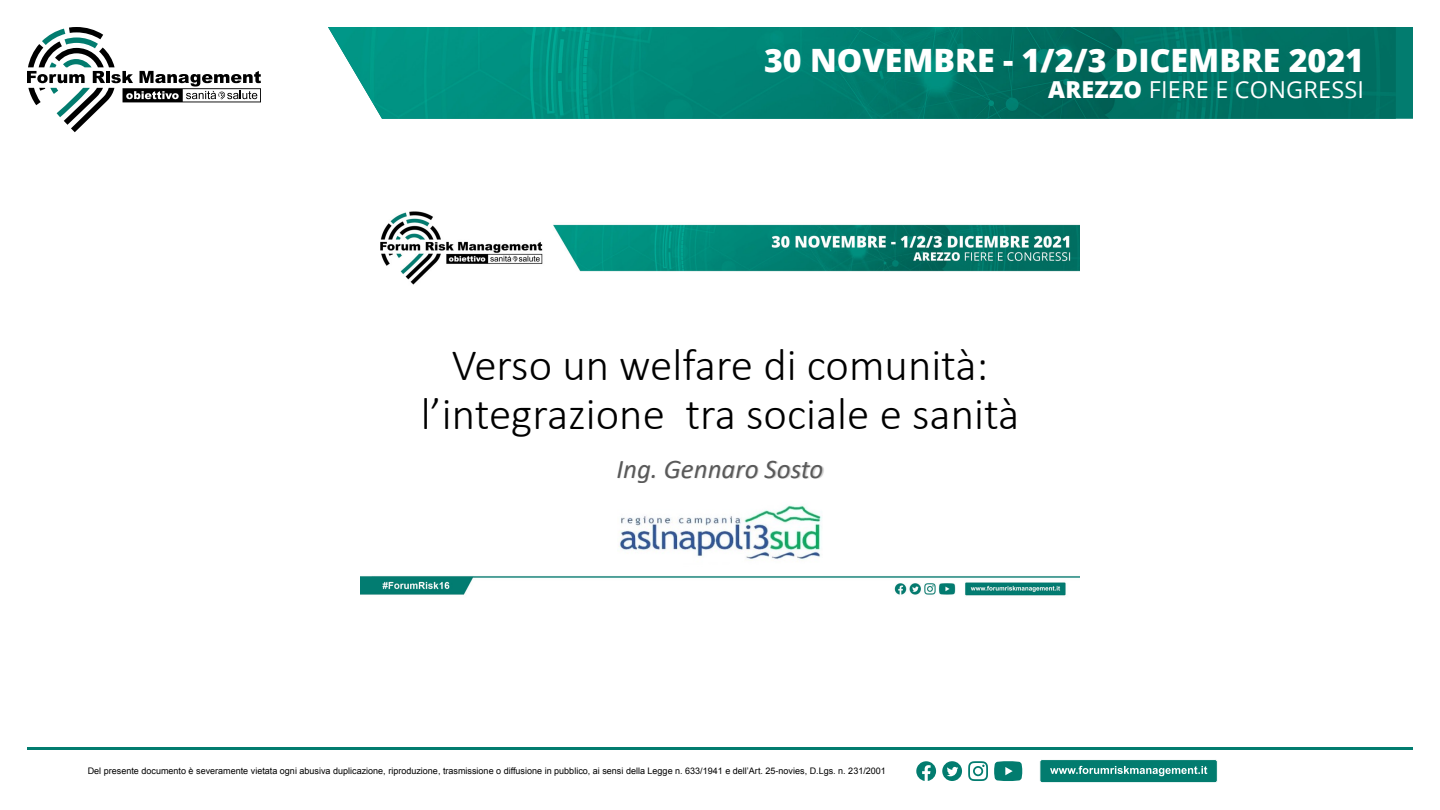
<style>
.page{position:relative;width:1440px;height:810px;background:#fff}
.page>*{position:absolute;margin:0;border:0;box-sizing:border-box;transform-origin:0 0}
.t1{font:300 45px/48.8px "Calibri";color:#000;text-align:center}
.t2{font:800 32.17px "Open Sans";color:#fff}
.t3{font:italic 27px "Calibri";color:#595959}
.t4{font:23.4px "Open Sans";letter-spacing:.01em;color:#fff}
.t5{font:9px "Arial";color:#000}
.s1{font-weight:800}
</style>
<div class="page">
<svg style="left:27px;top:27px;width:234px;height:105px"></svg>
<img style="left:328px;top:27px;width:1068px;height:92px">
<div style="left:1040px;top:760px;width:177px;height:23px;background:#027c6f;border-radius:2px"></div>
<div style="left:1040px;top:759px;width:178px;height:24px;border:1px solid #fff;border-radius:2px"></div>
<svg style="left:1050px;top:766px;width:157px;height:10px"></svg>
<hr style="left:27px;top:747px;width:1386px;height:3px;background:#027c6f">
<svg style="left:968px;top:761px;width:20px;height:20px"></svg>
<svg style="left:994px;top:761px;width:28px;height:20px"></svg>
<svg style="left:916px;top:761px;width:20px;height:20px"></svg>
<svg style="left:942px;top:761px;width:20px;height:20px"></svg>
<img style="left:360px;top:211px;width:720px;height:385px">
<img style="left:600px;top:443px;width:248px;height:60px">
<img style="left:618px;top:483px;width:204px;height:92px">
<h2 class="t2" style="left:764px;top:36px;width:602px">30 NOVEMBRE - 1/2/3 DICEMBRE 2021</h2>
<h3 class="t4" style="left:1048px;top:74px;width:317px"><span class="s1">AREZZO</span> FIERE E CONGRESSI</h3>
<h1 class="t1" style="left:421px;top:340px;width:600px">Verso un welfare di comunità: l’integrazione tra sociale e sanità</h1>
<h3 class="t3" style="left:616px;top:450px;width:209px">Ing. Gennaro Sosto</h3>
<p class="t5" style="left:88px;top:765px;width:800px">Del presente documento è severamente vietata ogni abusiva duplicazione, riproduzione, trasmissione o diffusione in pubblico, ai sensi della Legge n. 633/1941 e dell’Art. 25-novies, D.Lgs. n. 231/2001</p>
</div>
